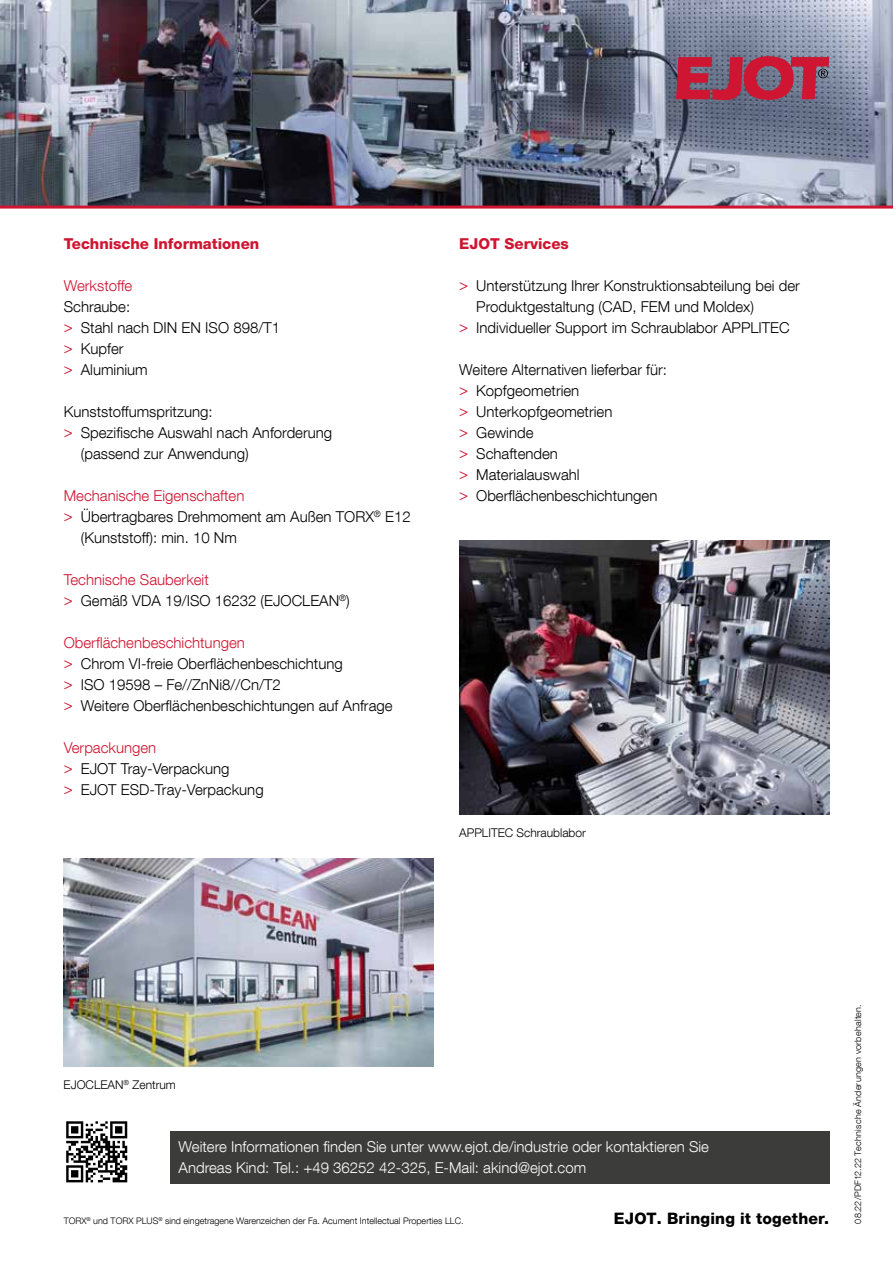
<style>
.page{position:relative;width:893px;height:1263px;background:#fff}
.page>*{position:absolute;margin:0;border:0;box-sizing:border-box;transform-origin:0 0}
.t1{font:800 15.75px "Helvetica Neue LT Com";letter-spacing:.01em;color:#000}
.t2{font:300 15px/21px "Helvetica Neue LT Com";color:#000}
.t3{font:300 15px/21px "Helvetica Neue LT Com";color:#fff}
.t4{font:800 15px "Helvetica Neue LT Com";color:#ce1531}
.t5{font:300 15px "Helvetica Neue LT Com";color:#ce1531}
.t6{font:300 12px "Helvetica Neue LT Com";color:#000}
.t7{font:300 9px "Helvetica Neue LT Com";color:#000}
.t8{font:300 9px "Helvetica Neue LT Com";letter-spacing:.03em;color:#000}
.s1{font-weight:400;color:#ce1531}
.s2{color:#ce1531}
</style>
<div class="page">
<img style="left:0;top:0;width:893px;height:206px">
<hr style="left:0;top:206px;width:893px;height:3px;background:#ce1531">
<svg style="left:676px;top:56px;width:153px;height:45px;background:#a23e57"></svg>
<img style="left:459px;top:540px;width:370px;height:274px">
<img style="left:64px;top:858px;width:370px;height:208px">
<div style="left:64px;top:1119px;width:66px;height:66px;background:linear-gradient(to right,#fff,#fff)"></div>
<svg style="left:66px;top:1121px;width:61px;height:61px"></svg>
<div style="left:170px;top:1131px;width:659px;height:53px;background:#3c3c3b"></div>
<p class="t4" style="left:64px;top:235px;width:197px">Technische Informationen</p>
<p class="t5" style="left:64px;top:277px;width:70px">Werkstoffe</p>
<p class="t2" style="left:64px;top:296px;width:218px">Schraube:<br><span class="s1">&gt;</span> Stahl nach DIN EN ISO 898/T1 <span class="s1">&gt;</span> Kupfer<br><span class="s1">&gt;</span> Aluminium</p>
<p class="t2" style="left:64px;top:401px;width:150px">Kunststoffumspritzung:</p>
<p class="t2" style="left:64px;top:422px;width:270px"><span class="s1">&gt;</span> Spezifische Auswahl nach Anforderung</p>
<p class="t2" style="left:81px;top:443px;width:170px">(passend zur Anwendung)</p>
<p class="t5" style="left:64px;top:487px;width:182px">Mechanische Eigenschaften</p>
<p class="t2" style="left:64px;top:506px;width:348px"><span class="s1">&gt;</span> Übertragbares Drehmoment am Außen TORX<sup>®</sup> E12</p>
<p class="t2" style="left:81px;top:527px;width:158px">(Kunststoff): min. 10 Nm</p>
<p class="t2" style="left:64px;top:569px;width:288px"><span class="s2">Technische Sauberkeit<br></span><span class="s1">&gt;</span> Gemäß VDA 19/ISO 16232 (EJOCLEAN<sup>®</sup>)</p>
<p class="t2" style="left:64px;top:632px;width:330px"><span class="s2">Oberflächenbeschichtungen<br></span><span class="s1">&gt;</span> Chrom VI-freie Oberflächenbeschichtung<br><span class="s1">&gt;</span> ISO 19598 – Fe//ZnNi8//Cn/T2<br><span class="s1">&gt;</span> Weitere Oberflächenbeschichtungen auf Anfrage</p>
<p class="t2" style="left:64px;top:737px;width:201px"><span class="s2">Verpackungen<br></span><span class="s1">&gt;</span> EJOT Tray-Verpackung<br><span class="s1">&gt;</span> EJOT ESD-Tray-Verpackung</p>
<p class="t4" style="left:459px;top:235px;width:111px">EJOT Services</p>
<p class="t2" style="left:459px;top:275px;width:342px"><span class="s1">&gt;</span> Unterstützung Ihrer Konstruktionsabteilung bei der</p>
<p class="t2" style="left:476px;top:296px;width:279px">Produktgestaltung (CAD, FEM und Moldex)</p>
<p class="t2" style="left:459px;top:317px;width:332px"><span class="s1">&gt;</span> Individueller Support im Schraublabor APPLITEC</p>
<p class="t2" style="left:459px;top:359px;width:209px">Weitere Alternativen lieferbar für: <span class="s1">&gt;</span> Kopfgeometrien<br><span class="s1">&gt;</span> Unterkopfgeometrien<br><span class="s1">&gt;</span> Gewinde<br><span class="s1">&gt;</span> Schaftenden<br><span class="s1">&gt;</span> Materialauswahl<br><span class="s1">&gt;</span> Oberflächenbeschichtungen</p>
<p class="t6" style="left:459px;top:825px;width:128px">APPLITEC Schraublabor</p>
<p class="t6" style="left:64px;top:1077px;width:114px">EJOCLEAN<sup>®</sup> Zentrum</p>
<p class="t3" style="left:179px;top:1136px;width:532px">Weitere Informationen finden Sie unter www.ejot.de/industrie oder kontaktieren Sie<br>Andreas Kind: Tel.: +49 36252 42-325, E-Mail: akind@ejot.com</p>
<p class="t7" style="left:64px;top:1215px;width:401px">TORX<sup>®</sup> und TORX PLUS<sup>®</sup> sind eingetragene Warenzeichen der Fa. Acument Intellectual Properties LLC.</p>
<p class="t1" style="left:614px;top:1209px;width:217px">EJOT. Bringing it together.</p>
<p class="t8" style="left:852px;top:1224px;width:221px;rotate:-90deg">08.22/PDF12.22 Technische Änderungen vorbehalten.</p>
</div>
